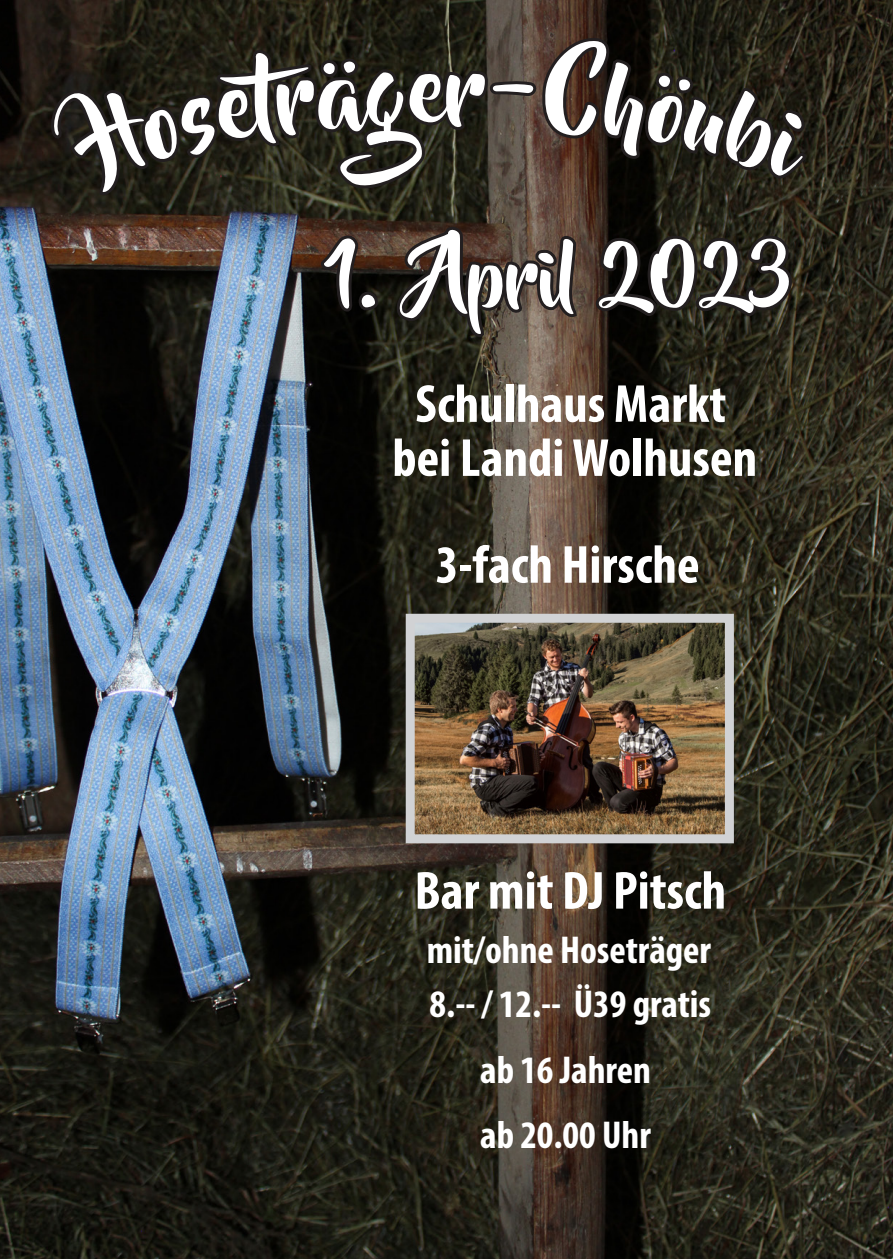
<style>
.page{position:relative;width:893px;height:1259px;background:#fff}
.page>*{position:absolute;margin:0;border:0;box-sizing:border-box;transform-origin:0 0}
.t1{font:78px "Beyond The Mountains";color:#fff}
.t2{font:700 condensed 54px "Myriad Pro";color:#fff}
.t3{font:700 condensed 39px "Myriad Pro";color:#fff}
</style>
<div class="page">
<img style="left:0;top:0;width:893px;height:1259px">
<img style="left:416px;top:624px;width:308px;height:209px">
<div style="left:406px;top:614px;width:328px;height:229px;border:9px solid #d1d2d4"></div>
<svg style="left:45px;top:0;width:772px;height:412px;background:#302d26"></svg>
<p class="t1" style="left:324px;top:235px;width:470px">1. April 2023</p>
<p class="t2" style="left:415px;top:370px;width:312px">Schulhaus Markt</p>
<p class="t2" style="left:392px;top:424px;width:366px">bei Landi Wolhusen</p>
<p class="t2" style="left:436px;top:531px;width:266px">3-fach Hirsche</p>
<p class="t2" style="left:415px;top:857px;width:313px">Bar mit DJ Pitsch</p>
<p class="t3" style="left:427px;top:925px;width:286px">mit/ohne Hoseträger</p>
<p class="t3" style="left:430px;top:979px;width:283px">8.-- / 12.-- Ü39 gratis</p>
<p class="t3" style="left:480px;top:1045px;width:172px">ab 16 Jahren</p>
<p class="t3" style="left:480px;top:1110px;width:172px">ab 20.00 Uhr</p>
</div>
